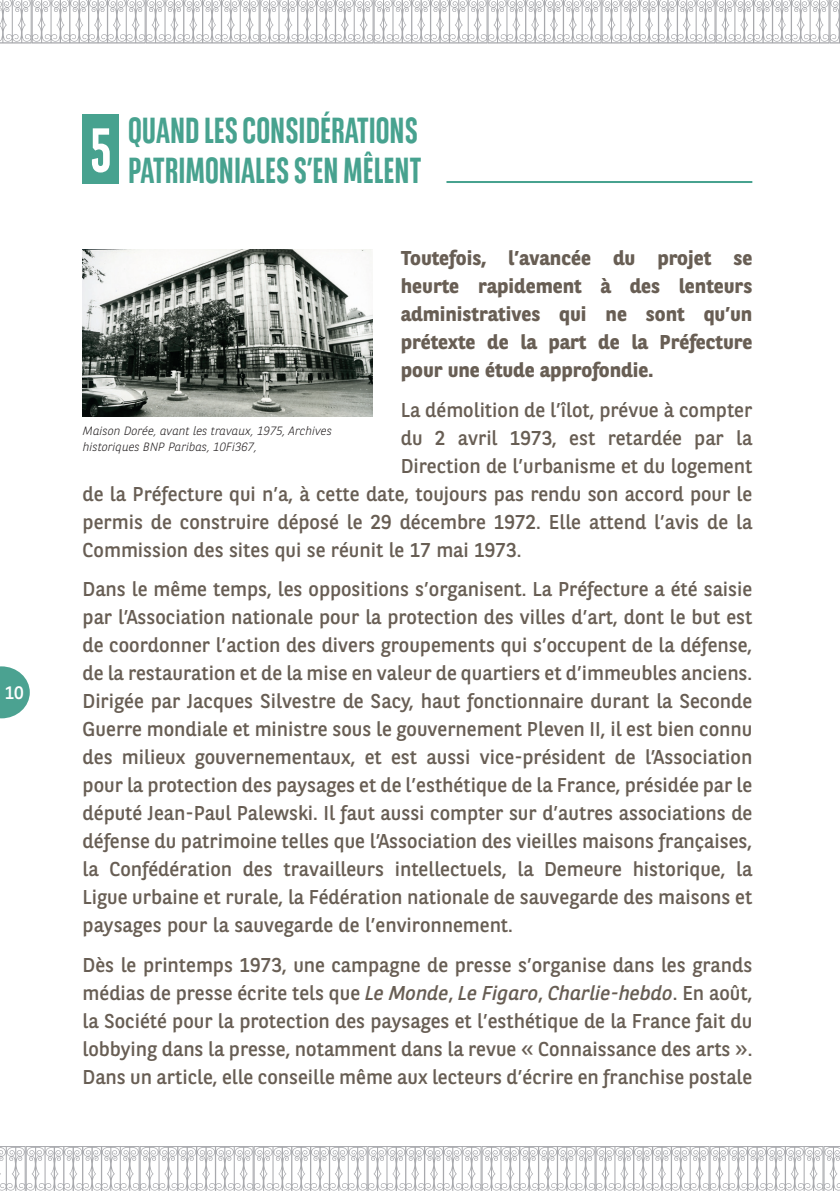
<style>
.page{position:relative;width:840px;height:1191px;background:#fff}
.page>*{position:absolute;margin:0;border:0;box-sizing:border-box;transform-origin:0 0}
.t1{font:700 62px "BNPP Sans Condensed";color:#fff}
.t2{font:700 36px/40px "BNPP Sans Condensed";color:#47a28f;text-align:right}
.t3{font:20px/28px "BNPP Sans";color:#685e54;text-align:justify}
.t4{font:700 20px/28px "BNPP Sans";color:#685e54;text-align:justify}
.t5{font:18px "BNPP Sans";color:#fff}
.t6{font:italic 300 12px/16px "BNPP Sans";color:#231f20}
.s1{font-style:italic}
</style>
<div class="page">
<svg style="left:0;top:666px;width:30px;height:52px"></svg>
<svg style="left:0;top:0;width:839px;height:44px"></svg>
<svg style="left:0;top:1146px;width:839px;height:45px"></svg>
<div style="left:83px;top:114px;width:36px;height:69px;background:#47a28f"></div>
<hr style="left:446px;top:181px;width:306px;height:2px;background:#47a28f">
<img style="left:83px;top:249px;width:289px;height:167px">
<p class="t5" style="left:5px;top:680px;width:21px">10</p>
<h2 class="t2" style="left:92px;top:111px;width:330px">1) QUAND LES CONSIDÉRATIONS<br>PATRIMONIALES S’EN MÊLENT</h2>
<h1 class="t1" style="left:90px;top:114px;width:23px">5</h1>
<p class="t4" style="left:400px;top:243px;width:353px">Toutefois, l’avancée du projet se heurte rapidement à des lenteurs administratives qui ne sont qu’un prétexte de la part de la Préfecture pour une étude approfondie.</p>
<p class="t3" style="left:400px;top:395px;width:353px">La démolition de l’îlot, prévue à compter</p>
<p class="t3" style="left:400px;top:423px;width:353px">du 2 avril 1973, est retardée par la</p>
<p class="t3" style="left:400px;top:451px;width:353px">Direction de l’urbanisme et du logement</p>
<p class="t3" style="left:83px;top:479px;width:670px">de la Préfecture qui n’a, à cette date, toujours pas rendu son accord pour le</p>
<p class="t3" style="left:83px;top:507px;width:671px">permis de construire déposé le 29 décembre 1972. Elle attend l’avis de la</p>
<p class="t3" style="left:83px;top:535px;width:440px">Commission des sites qui se réunit le 17 mai 1973.</p>
<p class="t3" style="left:83px;top:574px;width:671px">Dans le même temps, les oppositions s’organisent. La Préfecture a été saisie par l’Association nationale pour la protection des villes d’art, dont le but est de coordonner l’action des divers groupements qui s’occupent de la défense, de la restauration et de la mise en valeur de quartiers et d’immeubles anciens.<br>Dirigée par Jacques Silvestre de Sacy, haut fonctionnaire durant la Seconde Guerre mondiale et ministre sous le gouvernement Pleven II, il est bien connu des milieux gouvernementaux, et est aussi vice-président de l’Association pour la protection des paysages et de l’esthétique de la France, présidée par le député Jean-Paul Palewski. Il faut aussi compter sur d’autres associations de défense du patrimoine telles que l’Association des vieilles maisons françaises, la Confédération des travailleurs intellectuels, la Demeure historique, la Ligue urbaine et rurale, la Fédération nationale de sauvegarde des maisons et paysages pour la sauvegarde de l’environnement.</p>
<p class="t3" style="left:83px;top:949px;width:671px">Dès le printemps 1973, une campagne de presse s’organise dans les grands médias de presse écrite tels que <span class="s1">Le Monde</span>, <span class="s1">Le Figaro</span>, <span class="s1">Charlie-hebdo</span>. En août, la Société pour la protection des paysages et l’esthétique de la France fait du lobbying dans la presse, notamment dans la revue « Connaissance des arts ».<br>Dans un article, elle conseille même aux lecteurs d’écrire en franchise postale</p>
<p class="t6" style="left:83px;top:422px;width:250px">Maison Dorée, avant les travaux, 1975, Archives historiques BNP Paribas, 10Fi367,</p>
</div>
